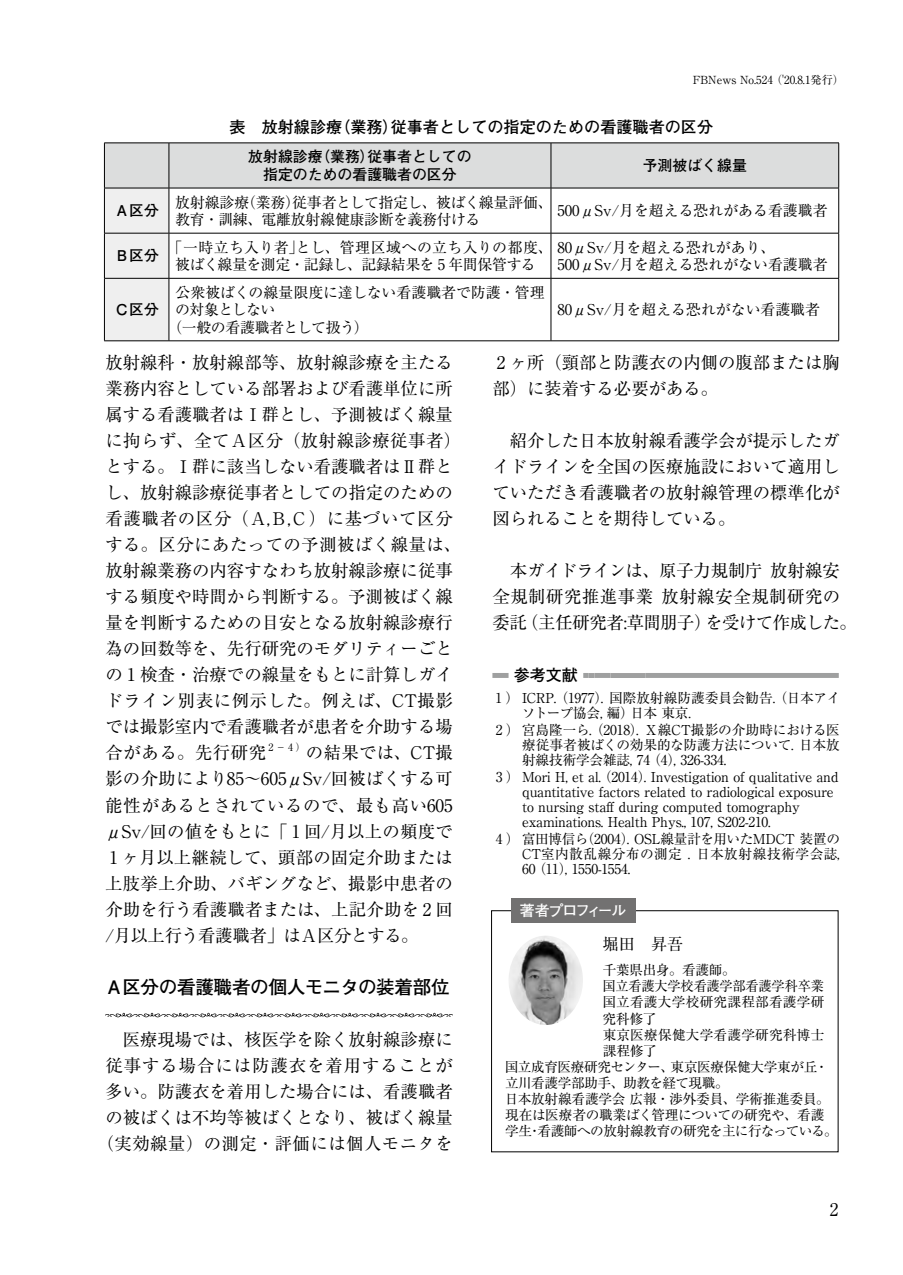
<style>
.page{position:relative;width:903px;height:1275px;background:#fff}
.page>*{position:absolute;margin:0;border:0;box-sizing:border-box;transform-origin:0 0}
.t1{font:700 18.55px "Futo Go B101 Pro";letter-spacing:-.02em;color:#000}
.t2{font:17.32px/26.1px "Ryumin Pro";color:#000}
.t3{font:700 16.1px "Futo Go B101 Pro";color:#000}
.t4{font:16.1px "Ryumin Pro";color:#000}
.t5{font:14.88px/17.3px "Ryumin Pro";color:#000}
.t6{font:700 14.88px/17.3px "Futo Go B101 Pro";color:#000;text-align:center}
.t7{font:14.88px "Ryumin Pro";letter-spacing:-.025em;color:#000}
.t8{font:700 14.88px "Futo Go B101 Pro";letter-spacing:-.08em;color:#fff}
.t9{font:14.88px "Ryumin Pro";letter-spacing:-.045em;color:#000}
.t10{font:13.65px/14.9px "Ryumin Pro";letter-spacing:-.015em;color:#000}
.t11{font:13.65px "Ryumin Pro";letter-spacing:-.04em;color:#000}
.t12{font:13.65px "Ryumin Pro";letter-spacing:.015em;color:#000}
.t13{font:13.65px "Ryumin Pro";letter-spacing:.02em;color:#000}
.t14{font:11.2px "Ryumin Pro";color:#000}
.t15{font:10.15px "Ryumin Pro";color:#000}
</style>
<div class="page">
<svg style="left:105px;top:1013px;width:348px;height:4px"></svg>
<div style="left:492px;top:673px;width:16px;height:5px;background:#9fa0a0"></div>
<svg style="left:583px;top:673px;width:11px;height:5px"></svg>
<div style="left:594px;top:673px;width:16px;height:5px;background:#9fa0a0"></div>
<div style="left:610px;top:673px;width:35px;height:5px;background:#9fa0a0"></div>
<div style="left:645px;top:673px;width:194px;height:5px;background:#9fa0a0"></div>
<svg style="left:105px;top:144px;width:733px;height:196px"></svg>
<hr style="left:104px;top:143px;width:65px;height:1px;background:#000">
<hr style="left:104px;top:143px;width:1px;height:45px;background:#000">
<hr style="left:169px;top:143px;width:382px;height:1px;background:#000">
<hr style="left:169px;top:143px;width:1px;height:45px;background:#000">
<hr style="left:551px;top:143px;width:288px;height:1px;background:#000">
<hr style="left:551px;top:143px;width:1px;height:45px;background:#000">
<hr style="left:838px;top:143px;width:1px;height:45px;background:#000">
<hr style="left:104px;top:188px;width:65px;height:1px;background:#000">
<hr style="left:104px;top:188px;width:1px;height:45px;background:#000">
<hr style="left:169px;top:188px;width:382px;height:1px;background:#000">
<hr style="left:169px;top:188px;width:1px;height:45px;background:#000">
<hr style="left:551px;top:188px;width:288px;height:1px;background:#000">
<hr style="left:551px;top:188px;width:1px;height:45px;background:#000">
<hr style="left:838px;top:188px;width:1px;height:45px;background:#000">
<hr style="left:104px;top:233px;width:65px;height:1px;background:#000">
<hr style="left:104px;top:233px;width:1px;height:45px;background:#000">
<hr style="left:169px;top:233px;width:382px;height:1px;background:#000">
<hr style="left:169px;top:233px;width:1px;height:45px;background:#000">
<hr style="left:551px;top:233px;width:288px;height:1px;background:#000">
<hr style="left:551px;top:233px;width:1px;height:45px;background:#000">
<hr style="left:838px;top:233px;width:1px;height:45px;background:#000">
<hr style="left:104px;top:278px;width:65px;height:1px;background:#000">
<hr style="left:104px;top:279px;width:1px;height:62px;background:#000">
<hr style="left:169px;top:278px;width:382px;height:1px;background:#000">
<hr style="left:169px;top:279px;width:1px;height:62px;background:#000">
<hr style="left:551px;top:278px;width:288px;height:1px;background:#000">
<hr style="left:551px;top:279px;width:1px;height:62px;background:#000">
<hr style="left:838px;top:279px;width:1px;height:62px;background:#000">
<hr style="left:104px;top:340px;width:65px;height:1px;background:#000">
<hr style="left:169px;top:340px;width:382px;height:1px;background:#000">
<hr style="left:551px;top:340px;width:288px;height:1px;background:#000">
<div style="left:491px;top:910px;width:347px;height:242px;border:1px solid #000"></div>
<div style="left:511px;top:898px;width:124px;height:25px;background:#727171"></div>
<img style="left:509px;top:936px;width:74px;height:89px">
<p class="t14" style="left:693px;top:71px;width:153px">FBNews No.524 （'20.8.1発行）</p>
<p class="t3" style="left:229px;top:114px;width:485px">表　放射線診療（業務）従事者としての指定のための看護職者の区分</p>
<p class="t6" style="left:248px;top:146px;width:225px">放射線診療（業務）従事者としての指定のための看護職者の区分</p>
<p class="t6" style="left:643px;top:155px;width:106px">予測被ばく線量</p>
<p class="t6" style="left:114px;top:200px;width:46px">Ａ区分</p>
<p class="t5" style="left:175px;top:192px;width:379px">放射線診療（業務）従事者として指定し、被ばく線量評価、教育・訓練、電離放射線健康診断を義務付ける</p>
<p class="t5" style="left:557px;top:201px;width:272px">500μSv/月を超える恐れがある看護職者</p>
<p class="t6" style="left:114px;top:245px;width:46px">Ｂ区分</p>
<p class="t5" style="left:175px;top:237px;width:602px;text-indent:-8px">「一時立ち入り者」とし、管理区域への立ち入りの都度、 80μSv/月を超える恐れがあり、被ばく線量を測定・記録し、記録結果を 5 年間保管する</p>
<p class="t5" style="left:557px;top:255px;width:272px">500μSv/月を超える恐れがない看護職者</p>
<p class="t6" style="left:114px;top:299px;width:46px">Ｃ区分</p>
<p class="t5" style="left:175px;top:283px;width:371px">公衆被ばくの線量限度に達しない看護職者で防護・管理</p>
<p class="t9" style="left:175px;top:298px;width:102px">の対象としない</p>
<p class="t7" style="left:167px;top:315px;width:203px">（一般の看護職者として扱う）</p>
<p class="t5" style="left:557px;top:300px;width:264px">80μSv/月を超える恐れがない看護職者</p>
<p class="t2" style="left:105px;top:348px;width:357px">放射線科・放射線部等、放射線診療を主たる業務内容としている部署および看護単位に所属する看護職者はⅠ群とし、予測被ばく線量に拘らず、全てＡ区分（放射線診療従事者）とする。Ⅰ群に該当しない看護職者はⅡ群とし、放射線診療従事者としての指定のための看護職者の区分（Ａ,Ｂ,Ｃ）に基づいて区分する。区分にあたっての予測被ばく線量は、放射線業務の内容すなわち放射線診療に従事する頻度や時間から判断する。予測被ばく線量を判断するための目安となる放射線診療行為の回数等を、先行研究のモダリティーごとの 1 検査・治療での線量をもとに計算しガイドライン別表に例示した。例えば、CT撮影では撮影室内で看護職者が患者を介助する場合がある。先行研究</p>
<p class="t15" style="left:269px;top:739px;width:39px">2−4）</p>
<p class="t2" style="left:105px;top:739px;width:350px;text-align:justify;text-indent:201px">の結果では、CT撮影の介助により85〜605μSv/回被ばくする可能性があるとされているので、最も高い605 μSv/回の値をもとに「 1 回/月以上の頻度で1 ヶ月以上継続して、頭部の固定介助または上肢挙上介助、バギングなど、撮影中患者の介助を行う看護職者または、上記介助を 2 回/月以上行う看護職者」はＡ区分とする。</p>
<p class="t1" style="left:105px;top:972px;width:347px">Ａ区分の看護職者の個人モニタの装着部位</p>
<p class="t2" style="left:97px;top:1025px;width:357px;text-align:center">　医療現場では、核医学を除く放射線診療に従事する場合には防護衣を着用することが多い。防護衣を着用した場合には、看護職者の被ばくは不均等被ばくとなり、被ばく線量（実効線量）の測定・評価には個人モニタを</p>
<p class="t2" style="left:492px;top:348px;width:349px">2 ヶ所（頸部と防護衣の内側の腹部または胸部）に装着する必要がある。</p>
<p class="t2" style="left:492px;top:426px;width:349px;text-align:justify">　紹介した日本放射線看護学会が提示したガイドラインを全国の医療施設において適用していただき看護職者の放射線管理の標準化が図られることを期待している。</p>
<p class="t2" style="left:492px;top:556px;width:366px">　本ガイドラインは、原子力規制庁放射線安全規制研究推進事業放射線安全規制研究の委託（主任研究者:草間朋子）を受けて作成した。</p>
<p class="t3" style="left:514px;top:662px;width:66px">参考文献</p>
<p class="t10" style="left:522px;top:689px;width:320px;text-indent:-26px">1 ） ICRP.（1977）. 国際放射線防護委員会勧告.（日本アイソトープ協会, 編）日本東京.</p>
<p class="t10" style="left:522px;top:722px;width:319px;text-align:justify;text-indent:-26px">2 ）宮島隆一ら.（2018）. Ｘ線CT撮影の介助時における医療従事者被ばくの効果的な防護方法について. 日本放射線技術学会雑誌, 74（4）, 326-334.</p>
<p class="t10" style="left:522px;top:769px;width:318px;text-indent:-26px">3 ） Mori H, et al.（2014）. Investigation of qualitative and quantitative factors related to radiological exposure to nursing staff during computed tomography examinations. Health Phys., 107, S202-210.</p>
<p class="t10" style="left:522px;top:831px;width:319px;text-align:justify;text-indent:-26px">4 ）富田博信ら（2004）. OSL線量計を用いたMDCT 装置のCT室内散乱線分布の測定 . 日本放射線技術学会誌, 60（11）, 1550-1554.</p>
<p class="t8" style="left:520px;top:898px;width:108px">著者プロフィール</p>
<p class="t4" style="left:603px;top:931px;width:82px">堀田　昇吾</p>
<p class="t10" style="left:603px;top:962px;width:135px">千葉県出身。看護師。</p>
<p class="t10" style="left:602px;top:978px;width:223px">国立看護大学校看護学部看護学科卒業</p>
<p class="t12" style="left:602px;top:992px;width:223px">国立看護大学校研究課程部看護学研</p>
<p class="t10" style="left:603px;top:1010px;width:55px">究科修了</p>
<p class="t13" style="left:603px;top:1024px;width:223px">東京医療保健大学看護学研究科博士</p>
<p class="t10" style="left:603px;top:1042px;width:55px">課程修了</p>
<p class="t10" style="left:505px;top:1058px;width:325px">国立成育医療研究センター、東京医療保健大学東が丘・</p>
<p class="t10" style="left:505px;top:1075px;width:225px">立川看護学部助手、助教を経て現職。</p>
<p class="t10" style="left:505px;top:1091px;width:327px">日本放射線看護学会広報・渉外委員、学術推進委員。</p>
<p class="t10" style="left:505px;top:1107px;width:321px">現在は医療者の職業ばく管理についての研究や、看護</p>
<p class="t11" style="left:505px;top:1121px;width:334px">学生・看護師への放射線教育の研究を主に行なっている。</p>
<p class="t2" style="left:830px;top:1195px;width:10px">2</p>
</div>
